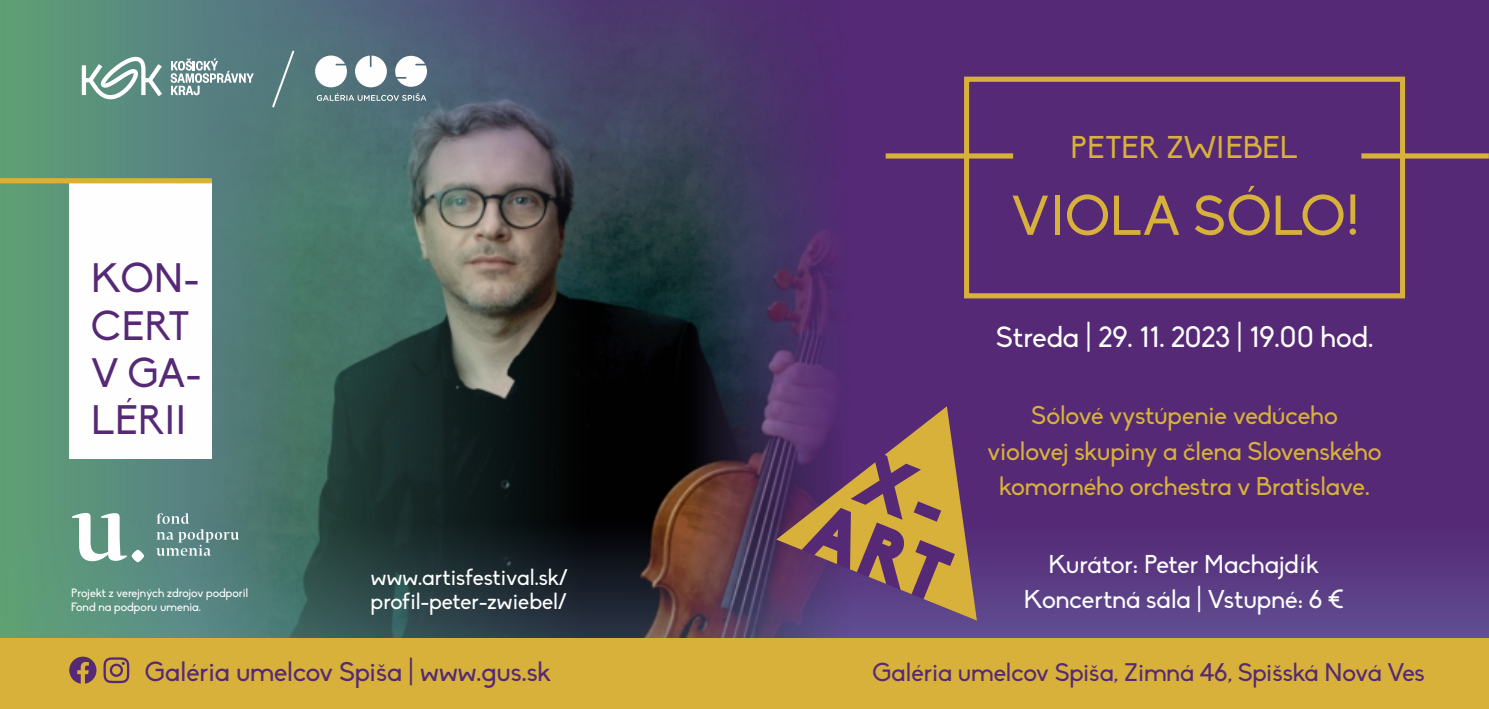
<style>
.page{position:relative;width:1489px;height:709px;background:#fff}
.page>*{position:absolute;margin:0;border:0;box-sizing:border-box;transform-origin:0 0}
.t1{font:55px "Biko";letter-spacing:.01em;color:#d7b13a}
.t2{font:40.5px/47.2px "Biko";color:#552975}
.t3{font:31px "Biko";letter-spacing:.005em;color:#d7b13a}
.t4{font:28.75px "Biko";color:#fefefe}
.t5{font:26.75px "Biko";color:#552975}
.t6{font:25.25px/35px "Biko";color:#d7b13a;text-align:center}
.t7{font:25.25px/35px "Biko";color:#fefefe;text-align:center}
.t8{font:25px "Biko";color:#552975}
.t9{font:22.25px/23.5px "Biko";color:#fefefe}
.t10{font:11.75px/13.8px "Biko";color:#fefefe}
</style>
<div class="page">
<img style="left:0;top:0;width:1488px;height:638px">
<svg style="left:72px;top:513px;width:55px;height:48px"></svg>
<svg style="left:156px;top:513px;width:83px;height:43px;background:#6f9391"></svg>
<svg style="left:132px;top:549px;width:12px;height:13px"></svg>
<div style="left:69px;top:181px;width:143px;height:277px;background:#fefefe"></div>
<svg style="left:272px;top:51px;width:22px;height:56px"></svg>
<svg style="left:82px;top:56px;width:80px;height:43px"></svg>
<svg style="left:171px;top:58px;width:83px;height:37px"></svg>
<svg style="left:317px;top:93px;width:109px;height:8px"></svg>
<svg style="left:315px;top:56px;width:32px;height:31px"></svg>
<svg style="left:355px;top:56px;width:32px;height:31px"></svg>
<svg style="left:395px;top:56px;width:32px;height:31px"></svg>
<hr style="left:0;top:179px;width:212px;height:4px;background:#d7b13a">
<div style="left:0;top:638px;width:1488px;height:71px;background:#d7b13a"></div>
<svg style="left:103px;top:657px;width:26px;height:26px"></svg>
<svg style="left:69px;top:656px;width:27px;height:27px"></svg>
<svg style="left:961px;top:74px;width:446px;height:227px;background:#5d3270"></svg>
<hr style="left:1361px;top:154px;width:127px;height:3px;background:#d7b13a">
<svg style="left:776px;top:406px;width:200px;height:214px;background:#815b5f"></svg>
<hr style="left:885px;top:154px;width:128px;height:3px;background:#d7b13a">
<p class="t3" style="left:1070px;top:135px;width:229px">PETER ZWIEBEL</p>
<h2 class="t2" style="left:91px;top:259px;width:112px">KON-<br>CERT<br>V GA-<br>LÉRII</h2>
<p class="t10" style="left:71px;top:587px;width:178px">Projekt z verejných zdrojov podporil<br>Fond na podporu umenia.</p>
<p class="t9" style="left:371px;top:567px;width:198px">www.artisfestival.sk/ profil-peter-zwiebel/</p>
<h1 class="t1" style="left:1011px;top:193px;width:350px">VIOLA SÓLO!</h1>
<p class="t4" style="left:995px;top:325px;width:379px">Streda | 29. 11. 2023 | 19.00 hod.</p>
<p class="t6" style="left:987px;top:400px;width:396px">Sólové vystúpenie vedúceho<br>violovej skupiny a člena Slovenského komorného orchestra v Bratislave.</p>
<p class="t7" style="left:1023px;top:549px;width:321px">Kurátor: Peter Machajdík<br>Koncertná sála | Vstupné: 6 €</p>
<p class="t5" style="left:145px;top:661px;width:407px">Galéria umelcov Spiša | www.gus.sk</p>
<p class="t8" style="left:872px;top:662px;width:554px">Galéria umelcov Spiša, Zimná 46, Spišská Nová Ves</p>
</div>
